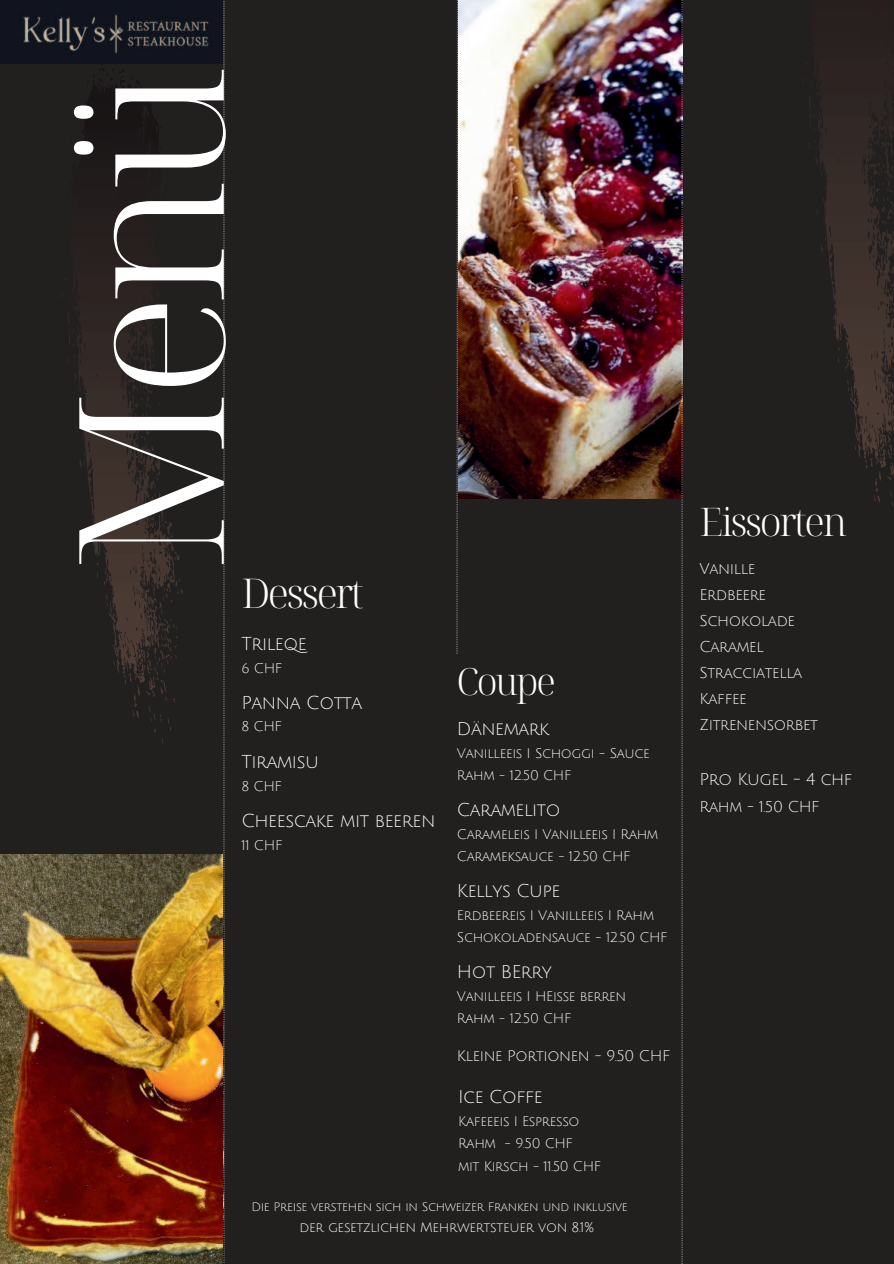
<style>
.page{position:relative;width:894px;height:1264px;background:#fff}
.page>*{position:absolute;margin:0;border:0;box-sizing:border-box;transform-origin:0 0}
.t1{font:300 202.2px "Noto Serif Display";color:#fff}
.t2{font:300 40.95px "Noto Serif Display";letter-spacing:-.06em;color:#fff}
.t3{font:300 39.3px "Noto Serif Display";letter-spacing:-.06em;color:#fff}
.t4{font:300 37.5px "Noto Serif Display";letter-spacing:-.06em;color:#fff}
.t5{font:18.15px "Julius Sans One";letter-spacing:-.025em;color:#fff}
.t6{font:18px "Julius Sans One";letter-spacing:-.025em;color:#fff}
.t7{font:16.8px "Julius Sans One";letter-spacing:-.025em;color:#fff}
.t8{font:15.3px/25.8px "Julius Sans One";letter-spacing:-.025em;color:#fff}
.t9{font:15px "Julius Sans One";letter-spacing:-.025em;color:#fff}
.t10{font:13.65px "Julius Sans One";letter-spacing:-.025em;color:#fff}
.t11{font:13.5px/22.5px "Julius Sans One";letter-spacing:-.025em;color:#fff}
.t12{font:12px "Julius Sans One";letter-spacing:-.025em;color:#fff}
</style>
<div class="page">
<div style="left:0;top:0;width:893px;height:1263px;background:#221f1f"></div>
<img style="left:60px;top:63px;width:79px;height:655px">
<img style="left:809px;top:79px;width:70px;height:423px">
<svg style="left:223px;top:1px;width:1px;height:1262px"></svg>
<img style="left:0;top:854px;width:223px;height:409px">
<img style="left:458px;top:0;width:223px;height:498px">
<svg style="left:456px;top:0;width:2px;height:653px"></svg>
<img style="left:0;top:0;width:223px;height:63px">
<svg style="left:681px;top:0;width:1px;height:1263px"></svg>
<h1 class="t1" style="left:14px;top:572px;width:508px;rotate:-90deg">Menü</h1>
<h2 class="t2" style="left:241px;top:565px;width:124px">Dessert</h2>
<h3 class="t5" style="left:241px;top:634px;width:68px">Trileqe</h3>
<p class="t10" style="left:241px;top:661px;width:43px">6 CHF</p>
<h3 class="t5" style="left:241px;top:693px;width:122px">Panna Cotta</h3>
<p class="t10" style="left:241px;top:719px;width:42px">8 CHF</p>
<h3 class="t5" style="left:241px;top:752px;width:79px">Tiramisu</h3>
<p class="t10" style="left:241px;top:778px;width:42px">8 CHF</p>
<h3 class="t5" style="left:241px;top:811px;width:195px">Cheescake mit beeren</h3>
<p class="t10" style="left:241px;top:838px;width:43px">11 CHF</p>
<h3 class="t4" style="left:457px;top:656px;width:100px">Coupe</h3>
<h3 class="t6" style="left:457px;top:719px;width:94px">Dänemark</h3>
<p class="t11" style="left:457px;top:742px;width:194px">Vanilleeis I Schoggi - Sauce<br>Rahm - 12.50 CHF</p>
<h3 class="t6" style="left:457px;top:800px;width:105px">Caramelito</h3>
<p class="t11" style="left:457px;top:823px;width:203px">Carameleis I Vanilleeis I Rahm<br>Carameksauce - 12.50 CHF</p>
<h3 class="t6" style="left:457px;top:881px;width:105px">Kellys Cupe</h3>
<p class="t11" style="left:457px;top:904px;width:212px">Erdbeereis I Vanilleeis I Rahm<br>Schokoladensauce - 12.50 CHF</p>
<h3 class="t6" style="left:457px;top:962px;width:96px">Hot BErry</h3>
<p class="t11" style="left:457px;top:985px;width:171px">Vanilleeis I HEisse berren<br>Rahm - 12.50 CHF</p>
<p class="t9" style="left:457px;top:1047px;width:215px">Kleine Portionen - 9.50 CHF</p>
<h3 class="t6" style="left:458px;top:1087px;width:86px">Ice Coffe</h3>
<p class="t11" style="left:458px;top:1110px;width:145px">Kafeeeis I Espresso<br>Rahm - 9.50 CHF<br>mit Kirsch - 11.50 CHF</p>
<p class="t12" style="left:251px;top:1200px;width:378px">Die Preise verstehen sich in Schweizer Franken und inklusive</p>
<p class="t11" style="left:299px;top:1216px;width:296px">der gesetzlichen Mehrwertsteuer von 8.1%</p>
<h3 class="t3" style="left:699px;top:495px;width:149px">Eissorten</h3>
<p class="t8" style="left:699px;top:556px;width:120px">Vanille<br>Erdbeere<br>Schokolade<br>Caramel<br>Stracciatella<br>Kaffee<br>Zitrenensorbet</p>
<p class="t7" style="left:699px;top:770px;width:154px">Pro Kugel - 4 chf</p>
<p class="t8" style="left:699px;top:794px;width:122px">Rahm - 1.50 CHF</p>
</div>
